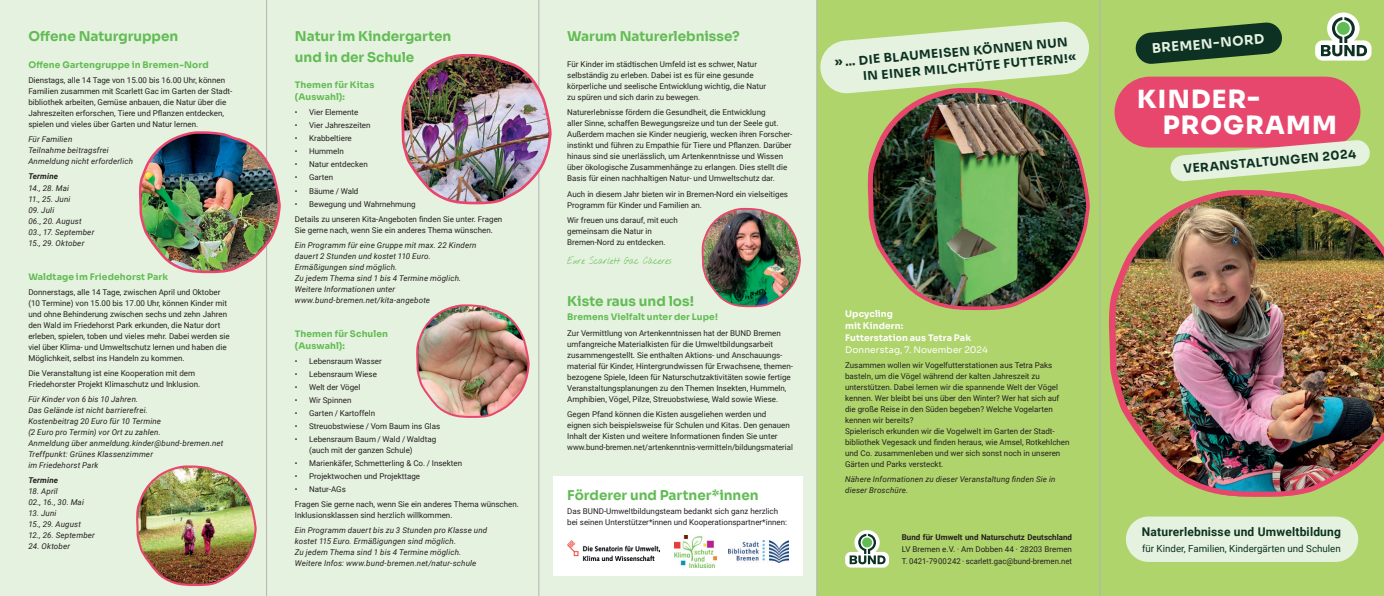
<style>
.page{position:relative;width:1384px;height:596px;background:#fff}
.page>*{position:absolute;margin:0;border:0;box-sizing:border-box;transform-origin:0 0}
.t1{font:800 25px/26px "Sora";letter-spacing:.05em;color:#fff}
.t2{font:700 13.5px/20px "Sora";color:#62bc54}
.t3{font:700 13px "Sora";color:#e6f2e0}
.t4{font:700 12px/16px "Sora";color:#0d3223}
.t5{font:700 12px "Roboto";letter-spacing:.015em;color:#0d3223}
.t6{font:10px "Nothing You Could Do";color:#62bc54;scale:.8 1}
.t7{font:9.8px "Roboto";color:#0d3223}
.t8{font:700 9px/12px "Sora";letter-spacing:.01em;color:#62bc54}
.t9{font:700 9px/12px "Sora";letter-spacing:.01em;color:#fff}
.t10{font:9px "Sora";letter-spacing:.01em;color:#fff}
.t11{font:8px/11px "Roboto";color:#231f20}
.t12{font:italic 8px/11px "Roboto";letter-spacing:.015em;color:#231f20}
.t13{font:700 8px "Roboto";color:#231f20}
.t14{font:italic 700 8px "Roboto";letter-spacing:.015em;color:#231f20}
</style>
<div class="page">
<div style="left:0;top:0;width:816px;height:595px;background:#e6f2e0"></div>
<div style="left:816px;top:0;width:284px;height:595px;background:#afd46b"></div>
<div style="left:1100px;top:0;width:283px;height:595px;background:#afd46b"></div>
<hr style="left:538px;top:0;width:1px;height:595px;background:#b2b3b7">
<hr style="left:266px;top:0;width:1px;height:595px;background:#b2b3b7">
<hr style="left:816px;top:0;width:1px;height:595px;background:#b2b3b7">
<svg style="left:845px;top:530px;width:44px;height:37px"></svg>
<div style="left:862px;top:537px;width:10px;height:10px;background:#62bc54;border-radius:50%"></div>
<svg style="left:1315px;top:12px;width:56px;height:49px"></svg>
<div style="left:1336px;top:22px;width:13px;height:13px;background:#62bc54;border-radius:50%"></div>
<svg style="left:1135px;top:23px;width:147px;height:41px"></svg>
<svg style="left:820px;top:22px;width:269px;height:71px"></svg>
<svg style="left:1114px;top:77px;width:256px;height:104px"></svg>
<div style="left:1126px;top:516px;width:232px;height:45px;background:#e6f2e0"></div>
<div style="left:553px;top:476px;width:249px;height:99px;background:#fff"></div>
<img style="left:567px;top:540px;width:92px;height:20px">
<img style="left:728px;top:540px;width:60px;height:22px">
<img style="left:674px;top:535px;width:43px;height:31px">
<img style="left:701px;top:207px;width:100px;height:101px">
<img style="left:401px;top:53px;width:151px;height:153px">
<img style="left:139px;top:131px;width:142px;height:143px">
<img style="left:136px;top:465px;width:121px;height:122px">
<img style="left:416px;top:304px;width:114px;height:114px">
<img style="left:865px;top:88px;width:225px;height:223px">
<img style="left:1108px;top:190px;width:275px;height:307px">
<hr style="left:1099px;top:0;width:1px;height:595px;background:#b2b3b7">
<h2 class="t2" style="left:28px;top:25px;width:151px">Offene Naturgruppen</h2>
<p class="t8" style="left:28px;top:58px;width:182px">Offene Gartengruppe in Bremen-Nord</p>
<p class="t11" style="left:28px;top:75px;width:205px">Dienstags, alle 14 Tage von 15.00 bis 16.00 Uhr, können Familien zusammen mit Scarlett Gac im Garten der Stadt&shy;bibliothek arbeiten, Gemüse anbauen, die Natur über die Jahreszeiten erforschen, Tiere und Pflanzen entdecken, spielen und vieles über Garten und Natur lernen.</p>
<p class="t12" style="left:28px;top:134px;width:106px">Für Familien<br>Teilnahme beitragsfrei<br>Anmeldung nicht erforderlich</p>
<p class="t14" style="left:28px;top:171px;width:31px">Termine</p>
<p class="t12" style="left:28px;top:182px;width:44px">14., 28. Mai<br>11., 25. Juni</p>
<p class="t12" style="left:28px;top:204px;width:67px">09. Juli<br>06., 20. August<br>03., 17. September<br>15., 29. Oktober</p>
<p class="t8" style="left:28px;top:269px;width:141px">Waldtage im Friedehorst Park</p>
<p class="t11" style="left:28px;top:286px;width:203px">Donnerstags, alle 14 Tage, zwischen April und Oktober (10 Termine) von 15.00 bis 17.00 Uhr, können Kinder mit und ohne Behinderung zwischen sechs und zehn Jahren den Wald im Friedehorst Park erkunden, die Natur dort erleben, spielen, toben und vieles mehr. Dabei werden sie viel über Klima- und Umweltschutz lernen und haben die Möglichkeit, selbst ins Handeln zu kommen.</p>
<p class="t11" style="left:28px;top:367px;width:173px">Die Veranstaltung ist eine Kooperation mit dem<br>Friedehorster Projekt Klimaschutz und Inklusion.</p>
<p class="t12" style="left:28px;top:393px;width:197px">Für Kinder von 6 bis 10 Jahren.<br>Das Gelände ist nicht barrierefrei.<br>Kostenbeitrag 20 Euro für 10 Termine<br>(2 Euro pro Termin) vor Ort zu zahlen.<br>Anmeldung über anmeldung.kinder@bund-bremen.net Treffpunkt: Grünes Klassenzimmer<br>im Friedehorst Park</p>
<p class="t14" style="left:28px;top:474px;width:31px">Termine</p>
<p class="t12" style="left:28px;top:485px;width:57px">18. April<br>02., 16., 30. Mai</p>
<p class="t12" style="left:28px;top:507px;width:68px">13. Juni<br>15., 29. August<br>12., 26. September</p>
<p class="t12" style="left:28px;top:540px;width:43px">24. Oktober</p>
<h2 class="t2" style="left:295px;top:25px;width:158px">Natur im Kindergarten und in der Schule</h2>
<p class="t8" style="left:295px;top:78px;width:81px">Themen für Kitas (Auswahl):</p>
<p class="t11" style="left:295px;top:107px;width:65px">• Vier Elemente</p>
<p class="t11" style="left:295px;top:120px;width:77px">• Vier Jahreszeiten</p>
<p class="t11" style="left:295px;top:133px;width:58px">• Krabbeltiere</p>
<p class="t11" style="left:295px;top:146px;width:50px">• Hummeln</p>
<p class="t11" style="left:295px;top:159px;width:74px">• Natur entdecken</p>
<p class="t11" style="left:295px;top:172px;width:40px">• Garten</p>
<p class="t11" style="left:295px;top:185px;width:65px">• Bäume / Wald</p>
<p class="t11" style="left:295px;top:196px;width:209px;line-height:15px">• Bewegung und Wahrnehmung<br>Details zu unseren Kita-Angeboten finden Sie unter. Fragen</p>
<p class="t11" style="left:295px;top:224px;width:199px">Sie gerne nach, wenn Sie ein anderes Thema wünschen.</p>
<p class="t12" style="left:295px;top:239px;width:183px">Ein Programm für eine Gruppe mit max. 22 Kindern dauert 2 Stunden und kostet 110 Euro.<br>Ermäßigungen sind möglich.<br>Zu jedem Thema sind 1 bis 4 Termine möglich.<br>Weitere Informationen unter www.bund-bremen.net/kita-angebote</p>
<p class="t8" style="left:295px;top:326px;width:95px">Themen für Schulen (Auswahl):</p>
<p class="t11" style="left:295px;top:355px;width:88px">• Lebensraum Wasser</p>
<p class="t11" style="left:295px;top:368px;width:83px">• Lebensraum Wiese</p>
<p class="t11" style="left:295px;top:381px;width:67px">• Welt der Vögel</p>
<p class="t11" style="left:295px;top:394px;width:58px">• Wir Spinnen</p>
<p class="t11" style="left:295px;top:407px;width:82px">• Garten / Kartoffeln</p>
<p class="t11" style="left:295px;top:420px;width:147px">• Streuobstwiese / Vom Baum ins Glas</p>
<p class="t11" style="left:309px;top:433px;width:128px;text-indent:-14px">• Lebensraum Baum / Wald / Waldtag (auch mit der ganzen Schule)</p>
<p class="t11" style="left:295px;top:457px;width:169px">• Marienkäfer, Schmetterling &amp; Co. / Insekten</p>
<p class="t11" style="left:295px;top:470px;width:127px">• Projektwochen und Projekttage</p>
<p class="t11" style="left:295px;top:481px;width:225px;line-height:15px">• Natur-AGs<br>Fragen Sie gerne nach, wenn Sie ein anderes Thema wünschen.</p>
<p class="t11" style="left:295px;top:509px;width:159px">Inklusionsklassen sind herzlich willkommen.</p>
<p class="t12" style="left:295px;top:524px;width:194px">Ein Programm dauert bis zu 3 Stunden pro Klasse und kostet 115 Euro. Ermäßigungen sind möglich.<br>Zu jedem Thema sind 1 bis 4 Termine möglich.<br>Weitere Infos: www.bund-bremen.net/natur-schule</p>
<h2 class="t2" style="left:567px;top:25px;width:174px">Warum Naturerlebnisse?</h2>
<p class="t11" style="left:567px;top:59px;width:200px">Für Kinder im städtischen Umfeld ist es schwer, Natur selbständig zu erleben. Dabei ist es für eine gesunde körperliche und seelische Entwicklung wichtig, die Natur zu spüren und sich darin zu bewegen.</p>
<p class="t11" style="left:567px;top:107px;width:227px">Naturerlebnisse fördern die Gesundheit, die Entwicklung<br>aller Sinne, schaffen Bewegungsreize und tun der Seele gut.<br>Außerdem machen sie Kinder neugierig, wecken ihren Forscher&shy;instinkt und führen zu Empathie für Tiere und Pflanzen. Darüber hinaus sind sie unerlässlich, um Artenkenntnisse und Wissen über ökologische Zusammenhänge zu erlangen. Dies stellt die Basis für einen nachhaltigen Natur- und Umweltschutz dar.</p>
<p class="t11" style="left:567px;top:188px;width:222px">Auch in diesem Jahr bieten wir in Bremen-Nord ein vielseitiges<br>Programm für Kinder und Familien an.</p>
<p class="t11" style="left:567px;top:214px;width:112px">Wir freuen uns darauf, mit euch gemeinsam die Natur in<br>Bremen-Nord zu entdecken.</p>
<p class="t6" style="left:567px;top:254px;width:132px">Eure Scarlett Gac Cáceres</p>
<h2 class="t2" style="left:567px;top:289px;width:128px">Kiste raus und los!</h2>
<p class="t8" style="left:567px;top:310px;width:152px">Bremens Vielfalt unter der Lupe!</p>
<p class="t11" style="left:567px;top:326px;width:227px">Zur Vermittlung von Artenkenntnissen hat der BUND Bremen umfangreiche Materialkisten für die Umweltbildungsarbeit zusammengestellt. Sie enthalten Aktions- und Anschauungs&shy;material für Kinder, Hintergrundwissen für Erwachsene, themen&shy;bezogene Spiele, Ideen für Naturschutzaktivitäten sowie fertige Veranstaltungsplanungen zu den Themen Insekten, Hummeln, Amphibien, Vögel, Pilze, Streuobstwiese, Wald sowie Wiese.</p>
<p class="t11" style="left:567px;top:407px;width:227px">Gegen Pfand können die Kisten ausgeliehen werden und<br>eignen sich beispielsweise für Schulen und Kitas. Den genauen Inhalt der Kisten und weitere Informationen finden Sie unter www.bund-bremen.net/artenkenntnis-vermitteln/bildungsmaterial</p>
<h2 class="t2" style="left:567px;top:483px;width:193px">Förderer und Partner*innen</h2>
<p class="t11" style="left:567px;top:505px;width:221px">Das BUND-Umweltbildungsteam bedankt sich ganz herzlich bei seinen Unterstützer*innen und Kooperationspartner*innen:</p>
<h3 class="t4" style="left:861px;top:51px;width:215px;text-indent:-27px;rotate:-5deg">» … die Blaumeisen können nun in einer Milchtüte futtern!«</h3>
<p class="t9" style="left:845px;top:307px;width:127px">Upcycling<br>mit Kindern:<br>Futterstation aus Tetra Pak</p>
<p class="t10" style="left:845px;top:342px;width:144px">Donnerstag, 7. November 2024</p>
<p class="t11" style="left:845px;top:359px;width:226px">Zusammen wollen wir Vogelfutterstationen aus Tetra Paks basteln, um die Vögel während der kalten Jahreszeit zu unterstützen. Dabei lernen wir die spannende Welt der Vögel kennen. Wer bleibt bei uns über den Winter? Wer hat sich auf die große Reise in den Süden begeben? Welche Vogelarten kennen wir bereits?<br>Spielerisch erkunden wir die Vogelwelt im Garten der Stadt&shy;bibliothek Vegesack und finden heraus, wie Amsel, Rotkehlchen und Co. zusammenleben und wer sich sonst noch in unseren Gärten und Parks versteckt.</p>
<p class="t12" style="left:845px;top:473px;width:212px">Nähere Informationen zu dieser Veranstaltung finden Sie in dieser Broschüre.</p>
<p class="t13" style="left:901px;top:531px;width:172px">Bund für Umwelt und Naturschutz Deutschland</p>
<p class="t11" style="left:901px;top:542px;width:172px;line-height:12px">LV Bremen e.V. · Am Dobben 44 · 28203 Bremen<br>T. 0421-7900242 · scarlett.gac@bund-bremen.net</p>
<h3 class="t3" style="left:1151px;top:38px;width:114px;rotate:-5deg">Bremen-nord</h3>
<h1 class="t1" style="left:1162px;top:84px;width:176px;text-indent:-25px">KINDER-<br>PROGRAMM</h1>
<h3 class="t4" style="left:1182px;top:160px;width:175px;rotate:-5deg">Veranstaltungen 2024</h3>
<h3 class="t5" style="left:1141px;top:522px;width:200px">Naturerlebnisse und Umweltbildung</h3>
<p class="t7" style="left:1142px;top:541px;width:200px">für Kinder, Familien, Kindergärten und Schulen</p>
</div>
